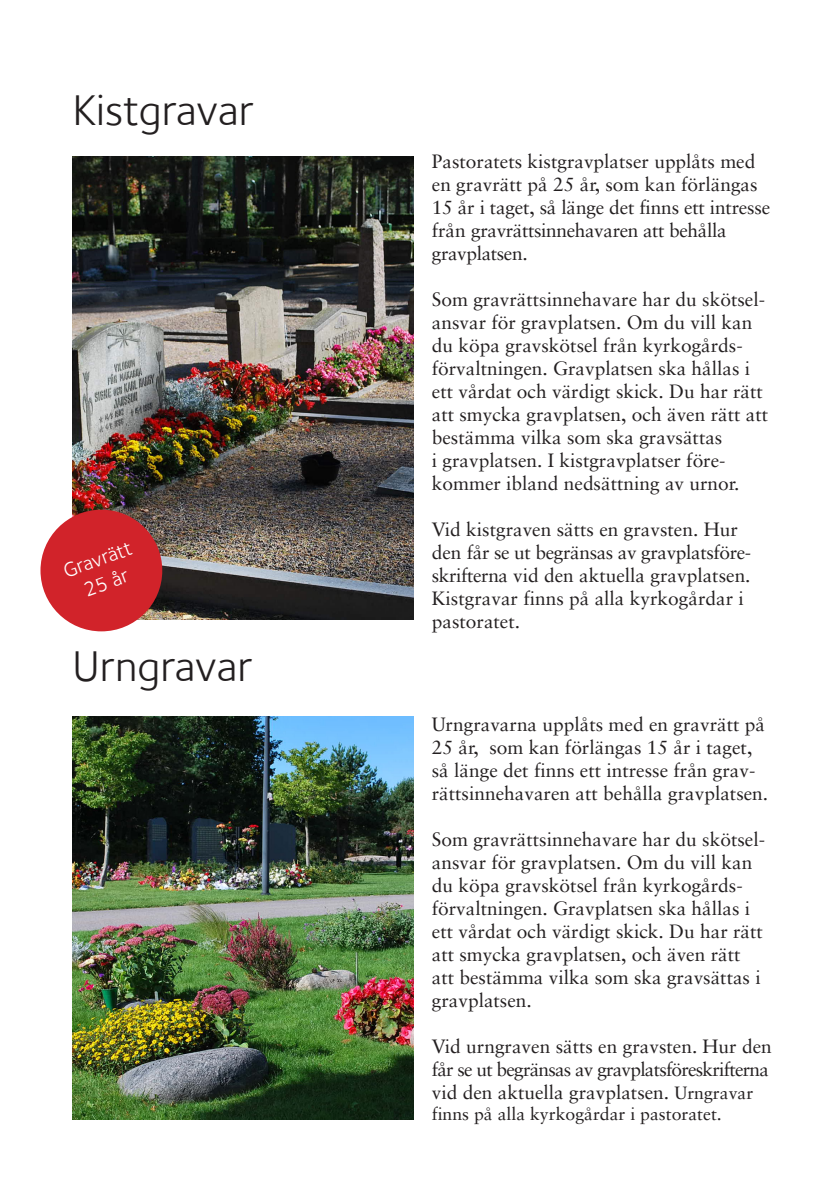
<style>
.page{position:relative;width:840px;height:1191px;background:#fff}
.page>*{position:absolute;margin:0;border:0;box-sizing:border-box;transform-origin:0 0}
.t1{font:44.2px "Foundry Sterling";color:#231f20}
.t2{font:20.6px/24.8px "Foundry Sterling";color:#fff;text-align:center}
.t3{font:19.2px/23px "Sabon";color:#231f20}
.t4{font:17.6px "Sabon";color:#231f20}
.s1{font-size:17.6px}
</style>
<div class="page">
<img style="left:72px;top:157px;width:341px;height:462px">
<img style="left:72px;top:716px;width:341px;height:403px">
<div style="left:40px;top:509px;width:122px;height:122px;background:#d1232a;border-radius:50%"></div>
<p class="t1" style="left:72px;top:84px;width:183px">Kistgravar</p>
<p class="t2" style="left:60px;top:559px;width:73px;rotate:-20deg">Gravrätt<br>25 år</p>
<p class="t1" style="left:72px;top:641px;width:182px">Urngravar</p>
<p class="t3" style="left:431px;top:150px;width:340px">Pastoratets kistgravplatser upplåts med en gravrätt på 25 år, som kan förlängas 15 år i taget, så länge det finns ett intresse från gravrättsinnehavaren att behålla gravplatsen.</p>
<p class="t3" style="left:431px;top:287px;width:338px">Som gravrättsinnehavare har du skötsel&shy;ansvar för gravplatsen. Om du vill kan du köpa gravskötsel från kyrkogårds&shy;förvaltningen. Gravplatsen ska hållas i ett vårdat och värdigt skick. Du har rätt att smycka gravplatsen, och även rätt att bestämma vilka som ska gravsättas<br>i gravplatsen. I kistgravplatser före&shy;kommer ibland nedsättning av urnor.</p>
<p class="t3" style="left:431px;top:517px;width:321px">Vid kistgraven sätts en gravsten. Hur den får se ut begränsas av gravplatsföre&shy;skrifterna vid den aktuella gravplatsen.<br>Kistgravar finns på alla kyrkogårdar i pastoratet.</p>
<p class="t3" style="left:431px;top:712px;width:338px">Urngravarna upplåts med en gravrätt på 25 år, som kan förlängas 15 år i taget, så länge det finns ett intresse från grav&shy;rättsinnehavaren att behålla gravplatsen.</p>
<p class="t3" style="left:431px;top:827px;width:334px">Som gravrättsinnehavare har du skötsel&shy;ansvar för gravplatsen. Om du vill kan du köpa gravskötsel från kyrkogårds&shy;förvaltningen. Gravplatsen ska hållas i ett vårdat och värdigt skick. Du har rätt att smycka gravplatsen, och även rätt att bestämma vilka som ska gravsättas i gravplatsen.</p>
<p class="t3" style="left:431px;top:1034px;width:341px">Vid urngraven sätts en gravsten. Hur den får se ut begränsas av gravplatsföreskrifterna vid den aktuella gravplatsen. <span class="s1">Urngravar</span></p>
<p class="t4" style="left:431px;top:1103px;width:291px">finns på alla kyrkogårdar i pastoratet.</p>
</div>
